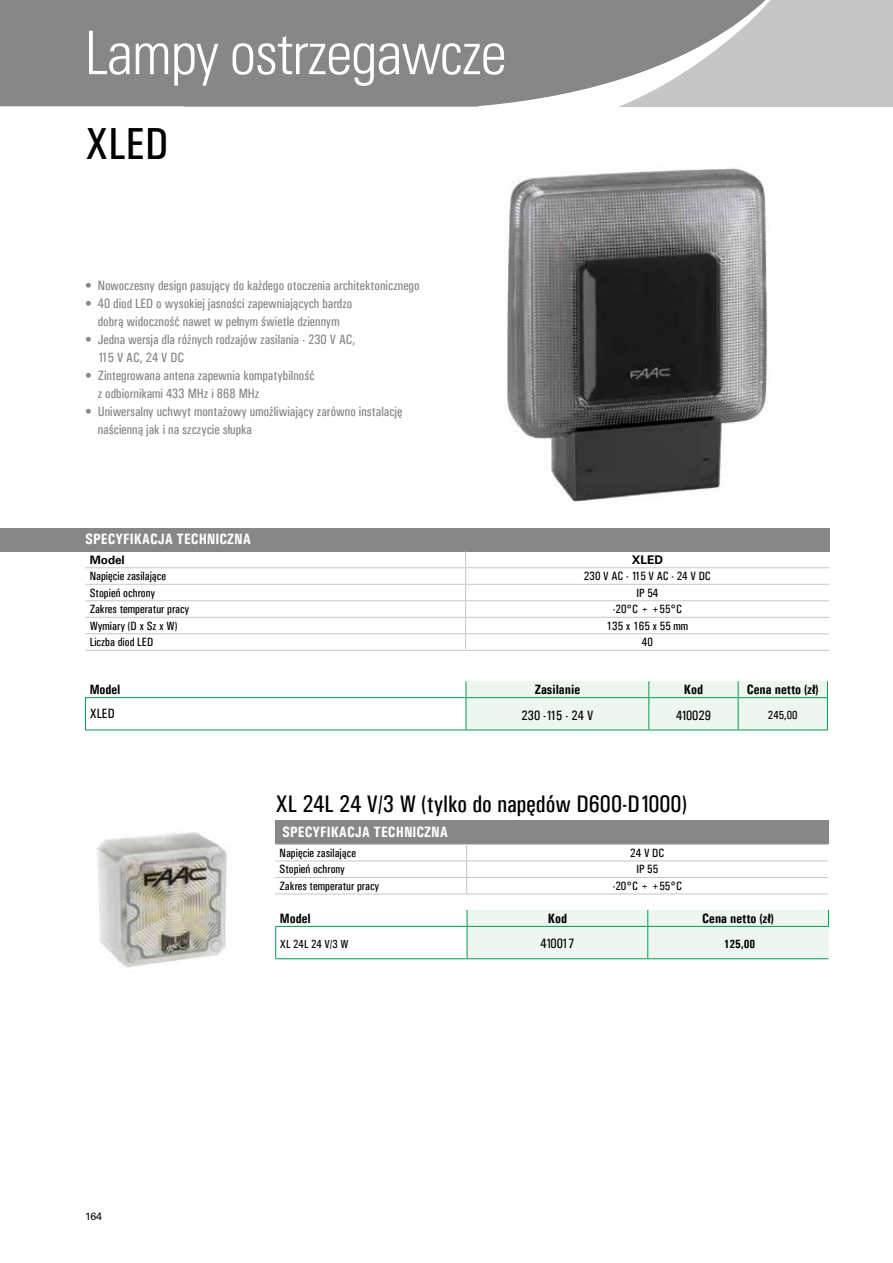
<style>
.page{position:relative;width:893px;height:1263px;background:#fff}
.page>*{position:absolute;margin:0;border:0;box-sizing:border-box;transform-origin:0 0}
.t1{font:60px "Univers Com 47 Light Cond";letter-spacing:-.02em;color:#fff}
.t2{font:45px "Univers Condensed";color:#000}
.t3{font:24px "Univers Condensed";color:#000}
.t4{font:700 condensed 15px "Univers";color:#fff}
.t5{font:13.5px/18px "Univers Condensed";color:#878787}
.t6{font:700 condensed 13.5px "Univers";color:#000}
.t7{font:13.5px "Univers Condensed";color:#000}
.t8{font:12px "Univers Condensed";color:#000}
.t9{font:700 condensed 12px "Univers";color:#000}
.t10{font:700 12px "Univers Com 65";color:#000}
.t11{font:11.7px "Univers Condensed";color:#000}
.t12{font:700 11.7px "Univers Com 65";color:#000}
.t13{font:10.5px "Univers Com 55 Roman";color:#000}
</style>
<div class="page">
<div style="left:185px;top:0;width:708px;height:106px;background:#c6c6c6"></div>
<div style="left:0;top:0;width:478px;height:106px;background:#878787"></div>
<svg style="left:478px;top:0;width:310px;height:107px"></svg>
<img style="left:507px;top:168px;width:261px;height:335px">
<div style="left:0;top:528px;width:829px;height:23px;background:#878787"></div>
<hr style="left:85px;top:584px;width:381px;height:1px;background:#c6c6c6">
<hr style="left:466px;top:584px;width:363px;height:1px;background:#c6c6c6">
<hr style="left:85px;top:600px;width:381px;height:1px;background:#c6c6c6">
<hr style="left:466px;top:600px;width:363px;height:1px;background:#c6c6c6">
<hr style="left:85px;top:617px;width:381px;height:1px;background:#c6c6c6">
<hr style="left:466px;top:617px;width:363px;height:1px;background:#c6c6c6">
<hr style="left:85px;top:633px;width:381px;height:1px;background:#c6c6c6">
<hr style="left:466px;top:633px;width:363px;height:1px;background:#c6c6c6">
<svg style="left:465px;top:551px;width:1px;height:99px"></svg>
<hr style="left:85px;top:650px;width:381px;height:1px;background:#c6c6c6">
<hr style="left:466px;top:650px;width:363px;height:1px;background:#c6c6c6">
<hr style="left:85px;top:567px;width:381px;height:1px;background:#c6c6c6">
<hr style="left:466px;top:567px;width:363px;height:1px;background:#c6c6c6">
<div style="left:275px;top:821px;width:554px;height:23px;background:#878787"></div>
<hr style="left:275px;top:844px;width:192px;height:1px;background:#c6c6c6">
<hr style="left:467px;top:844px;width:361px;height:1px;background:#c6c6c6">
<hr style="left:275px;top:860px;width:192px;height:1px;background:#c6c6c6">
<hr style="left:467px;top:860px;width:361px;height:1px;background:#c6c6c6">
<hr style="left:275px;top:877px;width:192px;height:1px;background:#c6c6c6">
<hr style="left:467px;top:877px;width:361px;height:1px;background:#c6c6c6">
<svg style="left:466px;top:845px;width:1px;height:48px"></svg>
<hr style="left:275px;top:893px;width:192px;height:1px;background:#c6c6c6">
<hr style="left:467px;top:893px;width:361px;height:1px;background:#c6c6c6">
<img style="left:96px;top:832px;width:131px;height:136px">
<hr style="left:85px;top:697px;width:381px;height:1px;background:#009c52">
<div style="left:466px;top:681px;width:362px;height:49px;background:#edf6ef"></div>
<hr style="left:466px;top:698px;width:1px;height:32px;background:#009c52">
<hr style="left:648px;top:698px;width:1px;height:32px;background:#009c52">
<hr style="left:738px;top:698px;width:1px;height:32px;background:#009c52">
<hr style="left:827px;top:698px;width:1px;height:32px;background:#009c52">
<hr style="left:85px;top:730px;width:381px;height:1px;background:#009c52">
<hr style="left:466px;top:730px;width:183px;height:1px;background:#009c52">
<hr style="left:649px;top:730px;width:89px;height:1px;background:#009c52">
<hr style="left:738px;top:730px;width:90px;height:1px;background:#009c52">
<hr style="left:85px;top:698px;width:1px;height:32px;background:#009c52">
<hr style="left:275px;top:926px;width:192px;height:1px;background:#009c52">
<div style="left:467px;top:910px;width:362px;height:49px;background:#edf6ef"></div>
<hr style="left:275px;top:927px;width:1px;height:31px;background:#009c52">
<hr style="left:275px;top:958px;width:192px;height:1px;background:#009c52">
<hr style="left:467px;top:927px;width:1px;height:31px;background:#009c52">
<hr style="left:647px;top:927px;width:1px;height:31px;background:#009c52">
<hr style="left:648px;top:958px;width:180px;height:1px;background:#009c52">
<hr style="left:467px;top:958px;width:181px;height:1px;background:#009c52">
<h1 class="t1" style="left:85px;top:17px;width:423px">Lampy ostrzegawcze</h1>
<h2 class="t2" style="left:85px;top:117px;width:85px">XLED</h2>
<p class="t5" style="left:85px;top:276px;width:336px">• Nowoczesny design pasujący do każdego otoczenia architektonicznego</p>
<p class="t5" style="left:85px;top:294px;width:269px;text-align:center">• 40 diod LED o wysokiej jasności zapewniających bardzo dobrą widoczność nawet w pełnym świetle dziennym</p>
<p class="t5" style="left:98px;top:330px;width:259px;text-indent:-13px">• Jedna wersja dla różnych rodzajów zasilania - 230 V AC,<br>115 V AC, 24 V DC</p>
<p class="t5" style="left:98px;top:366px;width:218px;text-indent:-13px">• Zintegrowana antena zapewnia kompatybilność z odbiornikami 433 MHz i 868 MHz</p>
<p class="t5" style="left:98px;top:402px;width:306px;text-indent:-13px">• Uniwersalny uchwyt montażowy umożliwiający zarówno instalację naścienną jak i na szczycie słupka</p>
<p class="t4" style="left:85px;top:530px;width:167px">SPECYFIKACJA TECHNICZNA</p>
<p class="t12" style="left:90px;top:553px;width:37px">Model</p>
<p class="t10" style="left:632px;top:552px;width:33px">XLED</p>
<p class="t8" style="left:90px;top:569px;width:78px">Napięcie zasilające</p>
<p class="t8" style="left:584px;top:569px;width:128px">230 V AC - 115 V AC - 24 V DC</p>
<p class="t8" style="left:90px;top:585px;width:67px">Stopień ochrony</p>
<p class="t8" style="left:636px;top:585px;width:23px">IP 54</p>
<p class="t8" style="left:90px;top:602px;width:101px">Zakres temperatur pracy</p>
<p class="t8" style="left:613px;top:602px;width:71px">-20°C ÷ +55°C</p>
<p class="t8" style="left:90px;top:618px;width:89px">Wymiary (D x Sz x W)</p>
<p class="t8" style="left:607px;top:618px;width:83px">135 x 165 x 55 mm</p>
<p class="t8" style="left:90px;top:635px;width:65px">Liczba diod LED</p>
<p class="t8" style="left:642px;top:635px;width:13px">40</p>
<p class="t6" style="left:90px;top:681px;width:32px">Model</p>
<p class="t6" style="left:535px;top:681px;width:47px">Zasilanie</p>
<p class="t6" style="left:684px;top:681px;width:21px">Kod</p>
<p class="t6" style="left:747px;top:681px;width:73px">Cena netto (zł)</p>
<p class="t7" style="left:90px;top:706px;width:27px">XLED</p>
<p class="t7" style="left:522px;top:707px;width:73px">230 -115 - 24 V</p>
<p class="t7" style="left:676px;top:707px;width:36px">410029</p>
<p class="t11" style="left:768px;top:708px;width:31px">245,00</p>
<h3 class="t3" style="left:275px;top:789px;width:413px">XL 24L 24 V/3 W (tylko do napędów D600-D1000)</h3>
<p class="t4" style="left:282px;top:823px;width:167px">SPECYFIKACJA TECHNICZNA</p>
<p class="t8" style="left:280px;top:846px;width:78px">Napięcie zasilające</p>
<p class="t8" style="left:630px;top:846px;width:36px">24 V DC</p>
<p class="t8" style="left:280px;top:862px;width:67px">Stopień ochrony</p>
<p class="t8" style="left:636px;top:862px;width:23px">IP 55</p>
<p class="t8" style="left:280px;top:879px;width:101px">Zakres temperatur pracy</p>
<p class="t8" style="left:613px;top:879px;width:71px">-20°C ÷ +55°C</p>
<p class="t13" style="left:85px;top:1209px;width:19px">164</p>
<p class="t6" style="left:280px;top:910px;width:32px">Model</p>
<p class="t6" style="left:548px;top:910px;width:21px">Kod</p>
<p class="t6" style="left:702px;top:910px;width:73px">Cena netto (zł)</p>
<p class="t11" style="left:280px;top:937px;width:70px">XL 24L 24 V/3 W</p>
<p class="t7" style="left:540px;top:936px;width:35px">410017</p>
<p class="t9" style="left:724px;top:936px;width:33px">125,00</p>
</div>
